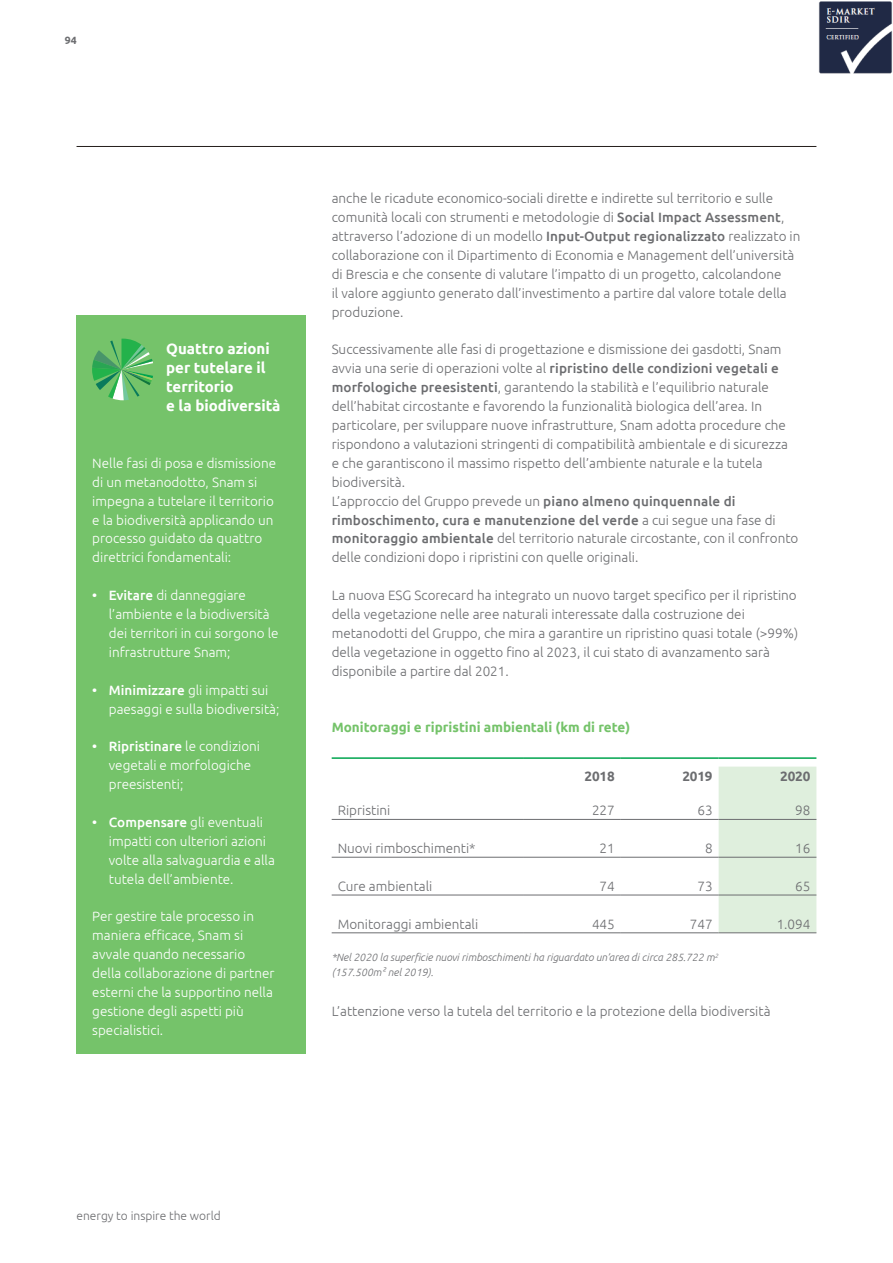
<style>
.page{position:relative;width:893px;height:1263px;background:#fff}
.page>*{position:absolute;margin:0;border:0;box-sizing:border-box;transform-origin:0 0}
._2021_TITOLO_box_col{font:700 15px/18.9px "Ubuntu";color:#fff}
.Testo_corrente_2020{font:300 13.5px/18.9px "Ubuntu";color:#6c6d70}
.TESTO_FLASH{font:300 13.5px/18.9px "Ubuntu";color:#fff}
.Titolo_corrente_2018{font:700 13.5px "Ubuntu";color:#75c36a}
.Tabella_green_intest{font:700 13.5px "Ubuntu";letter-spacing:-.01em;color:#6c6d70}
.t1{font:300 12px "Ubuntu";color:#6c6d70}
.note{font:italic 300 10.5px/15px "Ubuntu";color:#6c6d70}
.t2{font:700 10.5px "Ubuntu";color:#6c6d70}
.s1{font-weight:500}
</style>
<div class="page">
<hr style="left:77px;top:146px;width:739px;height:1px;background:#241e1b">
<svg style="left:621px;top:767px;width:195px;height:165px"></svg>
<hr style="left:332px;top:932px;width:191px;height:1px;background:#6c6d70">
<hr style="left:523px;top:932px;width:98px;height:1px;background:#6c6d70">
<hr style="left:332px;top:757px;width:191px;height:2px;background:#00a54f">
<hr style="left:523px;top:757px;width:98px;height:2px;background:#00a54f">
<hr style="left:621px;top:757px;width:98px;height:2px;background:#00a54f">
<hr style="left:719px;top:757px;width:97px;height:2px;background:#00a54f">
<hr style="left:621px;top:932px;width:98px;height:1px;background:#6c6d70">
<hr style="left:719px;top:932px;width:97px;height:1px;background:#6c6d70">
<hr style="left:332px;top:819px;width:191px;height:1px;background:#6c6d70">
<hr style="left:523px;top:819px;width:98px;height:1px;background:#6c6d70">
<hr style="left:621px;top:819px;width:98px;height:1px;background:#6c6d70">
<hr style="left:719px;top:819px;width:97px;height:1px;background:#6c6d70">
<hr style="left:332px;top:857px;width:191px;height:1px;background:#6c6d70">
<hr style="left:523px;top:857px;width:98px;height:1px;background:#6c6d70">
<hr style="left:621px;top:857px;width:98px;height:1px;background:#6c6d70">
<hr style="left:719px;top:857px;width:97px;height:1px;background:#6c6d70">
<hr style="left:332px;top:895px;width:191px;height:1px;background:#6c6d70">
<hr style="left:523px;top:895px;width:98px;height:1px;background:#6c6d70">
<hr style="left:621px;top:895px;width:98px;height:1px;background:#6c6d70">
<hr style="left:719px;top:895px;width:97px;height:1px;background:#6c6d70">
<div style="left:77px;top:316px;width:229px;height:738px;background:#75c36a"></div>
<svg style="left:92px;top:339px;width:61px;height:61px"></svg>
<img style="left:819px;top:1px;width:73px;height:73px">
<p class="t2" style="left:65px;top:34px;width:13px">94</p>
<p class="_2021_TITOLO_box_col" style="left:166px;top:339px;width:116px">Quattro azioni per tutelare il territorio<br>e la biodiversità</p>
<p class="TESTO_FLASH" style="left:92px;top:453px;width:185px">Nelle fasi di posa e dismissione di un metanodotto, Snam si impegna a tutelare il territorio e la biodiversità applicando un processo guidato da quattro direttrici fondamentali:</p>
<p class="TESTO_FLASH" style="left:109px;top:585px;width:171px;text-indent:-17px"><span class="s1">• Evitare</span> di danneggiare l’ambiente e la biodiversità dei territori in cui sorgono le infrastrutture Snam;</p>
<p class="TESTO_FLASH" style="left:109px;top:680px;width:172px;text-indent:-17px"><span class="s1">• Minimizzare</span> gli impatti sui paesaggi e sulla biodiversità;</p>
<p class="TESTO_FLASH" style="left:109px;top:737px;width:153px;text-indent:-17px"><span class="s1">• Ripristinare</span> le condizioni vegetali e morfologiche preesistenti;</p>
<p class="TESTO_FLASH" style="left:109px;top:812px;width:168px;text-indent:-17px"><span class="s1">• Compensare</span> gli eventuali impatti con ulteriori azioni volte alla salvaguardia e alla tutela dell’ambiente.</p>
<p class="TESTO_FLASH" style="left:92px;top:907px;width:184px">Per gestire tale processo in maniera efficace, Snam si avvale quando necessario della collaborazione di partner esterni che la supportino nella gestione degli aspetti più specialistici.</p>
<p class="Testo_corrente_2020" style="left:332px;top:189px;width:470px">anche le ricadute economico-sociali dirette e indirette sul territorio e sulle comunità locali con strumenti e metodologie di <span class="s1">Social Impact Assessment</span>, attraverso l’adozione di un modello <span class="s1">Input-Output regionalizzato</span> realizzato in collaborazione con il Dipartimento di Economia e Management dell’università di Brescia e che consente di valutare l’impatto di un progetto, calcolandone<br>il valore aggiunto generato dall’investimento a partire dal valore totale della produzione.</p>
<p class="Testo_corrente_2020" style="left:332px;top:340px;width:458px">Successivamente alle fasi di progettazione e dismissione dei gasdotti, Snam avvia una serie di operazioni volte al <span class="s1">ripristino delle condizioni vegetali e morfologiche preesistenti</span>, garantendo la stabilità e l’equilibrio naturale dell’habitat circostante e favorendo la funzionalità biologica dell’area. In particolare, per sviluppare nuove infrastrutture, Snam adotta procedure che rispondono a valutazioni stringenti di compatibilità ambientale e di sicurezza e che garantiscono il massimo rispetto dell’ambiente naturale e la tutela biodiversità.</p>
<p class="Testo_corrente_2020" style="left:332px;top:491px;width:468px">L’approccio del Gruppo prevede un <span class="s1">piano almeno quinquennale di rimboschimento, cura e manutenzione del verde</span> a cui segue una fase di <span class="s1">monitoraggio ambientale</span> del territorio naturale circostante, con il confronto delle condizioni dopo i ripristini con quelle originali.</p>
<p class="Testo_corrente_2020" style="left:332px;top:585px;width:468px">La nuova ESG Scorecard ha integrato un nuovo target specifico per il ripristino della vegetazione nelle aree naturali interessate dalla costruzione dei metanodotti del Gruppo, che mira a garantire un ripristino quasi totale (&gt;99%) della vegetazione in oggetto fino al 2023, il cui stato di avanzamento sarà disponibile a partire dal 2021.</p>
<p class="Titolo_corrente_2018" style="left:332px;top:719px;width:300px">Monitoraggi e ripristini ambientali (km di rete)</p>
<p class="Tabella_green_intest" style="left:585px;top:768px;width:32px">2018</p>
<p class="Tabella_green_intest" style="left:682px;top:768px;width:32px">2019</p>
<p class="Tabella_green_intest" style="left:780px;top:768px;width:32px">2020</p>
<p class="Testo_corrente_2020" style="left:338px;top:800px;width:54px">Ripristini</p>
<p class="Testo_corrente_2020" style="left:592px;top:800px;width:24px">227</p>
<p class="Testo_corrente_2020" style="left:697px;top:800px;width:17px">63</p>
<p class="Testo_corrente_2020" style="left:795px;top:800px;width:17px">98</p>
<p class="Testo_corrente_2020" style="left:338px;top:838px;width:139px">Nuovi rimboschimenti*</p>
<p class="Testo_corrente_2020" style="left:600px;top:838px;width:17px">21</p>
<p class="Testo_corrente_2020" style="left:705px;top:838px;width:9px">8</p>
<p class="Testo_corrente_2020" style="left:795px;top:838px;width:17px">16</p>
<p class="Testo_corrente_2020" style="left:338px;top:876px;width:96px">Cure ambientali</p>
<p class="Testo_corrente_2020" style="left:600px;top:876px;width:17px">74</p>
<p class="Testo_corrente_2020" style="left:697px;top:876px;width:17px">73</p>
<p class="Testo_corrente_2020" style="left:795px;top:876px;width:17px">65</p>
<p class="Testo_corrente_2020" style="left:338px;top:914px;width:142px">Monitoraggi ambientali</p>
<p class="Testo_corrente_2020" style="left:592px;top:914px;width:24px">445</p>
<p class="Testo_corrente_2020" style="left:690px;top:914px;width:24px">747</p>
<p class="Testo_corrente_2020" style="left:777px;top:914px;width:35px">1.094</p>
<p class="note" style="left:332px;top:950px;width:388px">*Nel 2020 la superficie nuovi rimboschimenti ha riguardato un’area di circa 285.722 m<sup>2 </sup>(157.500m2 nel 2019).</p>
<p class="Testo_corrente_2020" style="left:332px;top:1001px;width:440px">L’attenzione verso la tutela del territorio e la protezione della biodiversità</p>
<p class="t1" style="left:77px;top:1209px;width:146px">energy to inspire the world</p>
</div>
